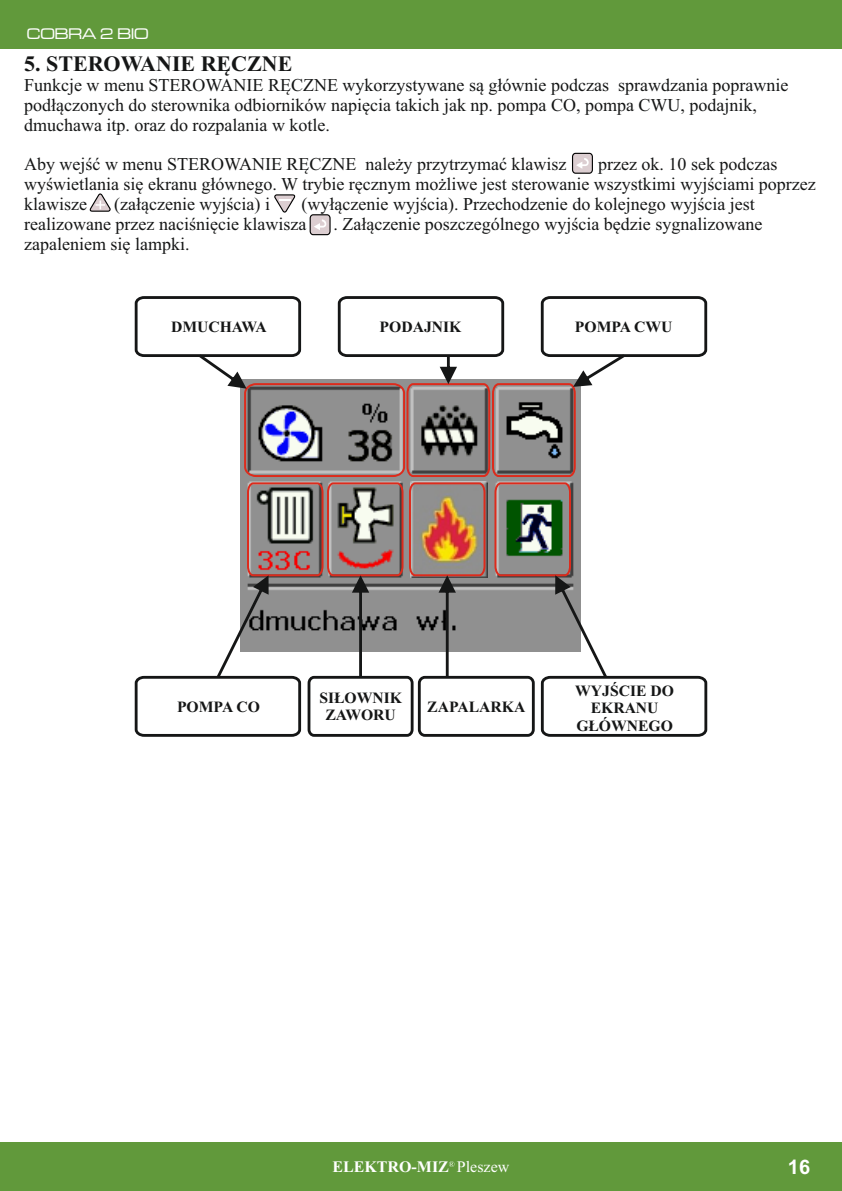
<style>
.page{position:relative;width:842px;height:1191px;background:#fff}
.page>*{position:absolute;margin:0;border:0;box-sizing:border-box;transform-origin:0 0}
.t1{font:700 22px "Times New Roman";color:#151616}
.t2{font:700 20px "Arial";color:#fff}
.t3{font:18px/20px "Times New Roman";color:#151616}
.t4{font:700 16px "Times New Roman";color:#fff}
.t5{font:500 expanded 16px "Microgramma DOT";color:#fff}
.t6{font:700 15.6px/17.4px "Times New Roman";color:#151616;text-align:center}
.s1{font-weight:400}
</style>
<div class="page">
<div style="left:0;top:1142px;width:842px;height:49px;background:#61993b"></div>
<svg style="left:449px;top:1161px;width:5px;height:5px"></svg>
<div style="left:0;top:0;width:842px;height:48px;background:#61993b"></div>
<svg style="left:89px;top:194px;width:22px;height:18px"></svg>
<svg style="left:274px;top:194px;width:22px;height:18px"></svg>
<div style="left:310px;top:214px;width:21px;height:21px;background:#dcced1;border:1px solid #000;border-radius:3px"></div>
<svg style="left:314px;top:219px;width:13px;height:11px"></svg>
<div style="left:572px;top:153px;width:21px;height:21px;background:#dcced1;border:1px solid #000;border-radius:3px"></div>
<svg style="left:576px;top:158px;width:13px;height:11px"></svg>
<svg style="left:134px;top:296px;width:574px;height:441px"></svg>
<p class="t5" style="left:27px;top:29px;width:123px">COBRA 2 BIO</p>
<p class="t1" style="left:24px;top:56px;width:270px">5. STEROWANIE RĘCZNE</p>
<p class="t3" style="left:24px;top:77px;width:766px">Funkcje w menu STEROWANIE RĘCZNE wykorzystywane są głównie podczas sprawdzania poprawnie podłączonych do sterownika odbiorników napięcia takich jak np. pompa CO, pompa CWU, podajnik, dmuchawa itp. oraz do rozpalania w kotle.</p>
<p class="t3" style="left:24px;top:156px;width:544px">Aby wejść w menu STEROWANIE RĘCZNE należy przytrzymać klawisz</p>
<p class="t3" style="left:24px;top:156px;width:793px;text-indent:574px">przez ok. 10 sek podczas wyświetlania się ekranu głównego. W trybie ręcznym możliwe jest sterowanie wszystkimi wyjściami poprzez klawisze</p>
<p class="t3" style="left:24px;top:196px;width:732px;text-indent:277px">(wyłączenie wyjścia). Przechodzenie do kolejnego wyjścia jest realizowane przez naciśnięcie klawisza</p>
<p class="t3" style="left:114px;top:196px;width:157px">(załączenie wyjścia) i</p>
<p class="t3" style="left:333px;top:216px;width:430px">. Załączenie poszczególnego wyjścia będzie sygnalizowane</p>
<p class="t3" style="left:24px;top:236px;width:167px">zapaleniem się lampki.</p>
<p class="t6" style="left:171px;top:319px;width:97px">DMUCHAWA</p>
<p class="t6" style="left:380px;top:319px;width:83px">PODAJNIK</p>
<p class="t6" style="left:575px;top:319px;width:99px">POMPA CWU</p>
<p class="t6" style="left:177px;top:699px;width:84px">POMPA CO</p>
<p class="t6" style="left:319px;top:690px;width:84px">SIŁOWNIK<br>ZAWORU</p>
<p class="t6" style="left:575px;top:683px;width:100px">WYJŚCIE DO<br>EKRANU<br>GŁÓWNEGO</p>
<p class="t6" style="left:427px;top:699px;width:100px">ZAPALARKA</p>
<p class="t4" style="left:332px;top:1161px;width:178px">ELEKTRO-MIZ <span class="s1">Pleszew</span></p>
<p class="t2" style="left:788px;top:1159px;width:24px">16</p>
</div>
